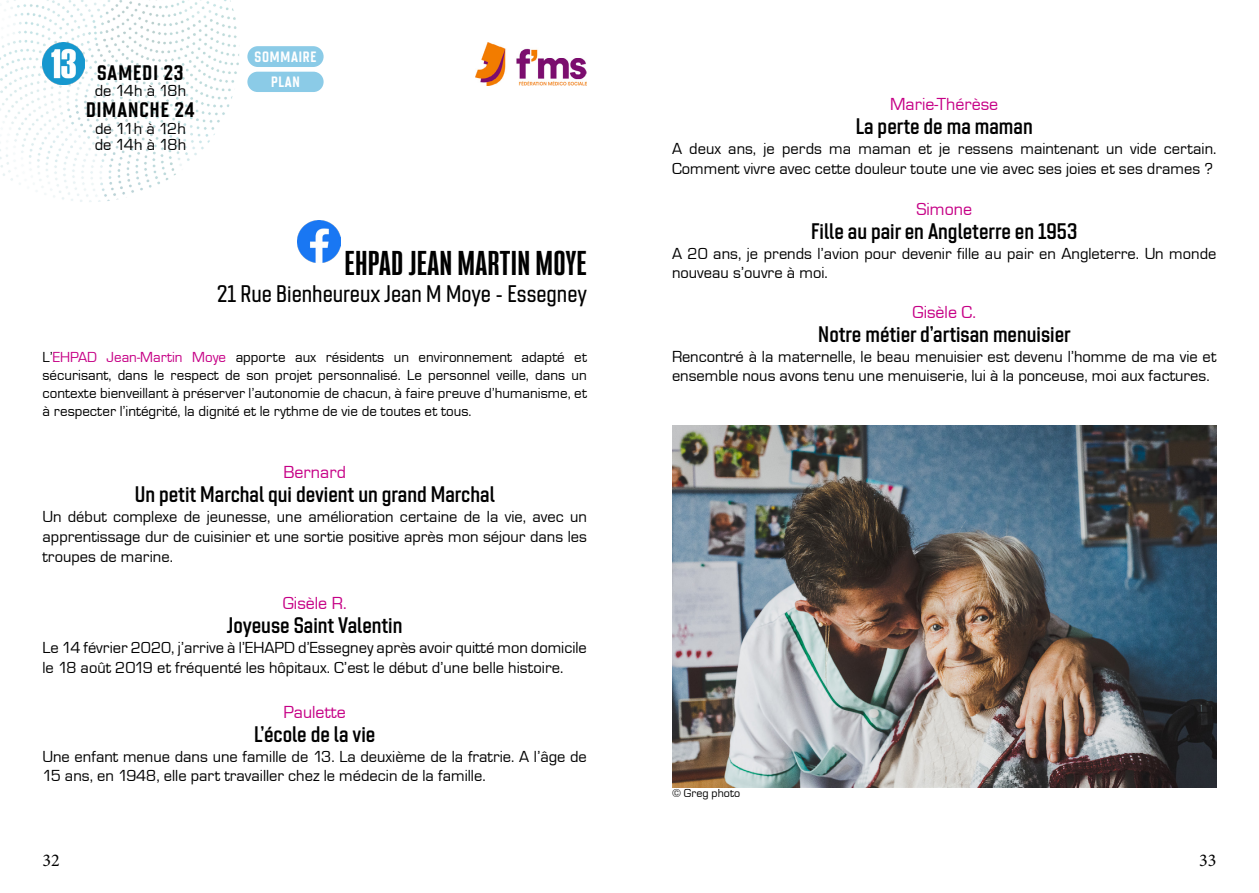
<style>
.page{position:relative;width:1259px;height:893px;background:#fff}
.page>*{position:absolute;margin:0;border:0;box-sizing:border-box;transform-origin:0 0}
.t1{font:900 30px "Bw Stretch DEMO";letter-spacing:.01em;color:#000}
.t2{font:500 24px "Chromoxome Pro";color:#000}
.t3{font:600 22.5px "Chromoxome Pro";color:#000}
.t4{font:700 21px "Chromoxome Pro";letter-spacing:.05em;color:#000}
.t5{font:18px "Eurostar";color:#c60086}
.t6{font:18px "Minion Pro";color:#000}
.t7{font:16.5px/19.8px "Eurostar";color:#000}
.t8{font:15px/18px "Eurostar";color:#000;text-align:justify}
.t9{font:700 15px/25.8px "Chromoxome Pro";letter-spacing:.05em;color:#fff;text-align:center}
.t10{font:12px "Eurostar";color:#000}
.s1{color:#c60086}
</style>
<div class="page">
<img style="left:0;top:0;width:262px;height:202px">
<div style="left:247px;top:46px;width:77px;height:21px;background:#8bcbe7;border-radius:10px"></div>
<div style="left:247px;top:72px;width:76px;height:20px;background:#8bcbe7;border-radius:10px"></div>
<img style="left:476px;top:43px;width:111px;height:42px">
<img style="left:672px;top:425px;width:544px;height:362px">
<img style="left:43px;top:43px;width:42px;height:42px">
<img style="left:298px;top:220px;width:42px;height:42px">
<p class="t4" style="left:97px;top:60px;width:88px">SAMEDI 23</p>
<p class="t7" style="left:95px;top:81px;width:93px">de 14h à 18h</p>
<p class="t4" style="left:86px;top:98px;width:110px">DIMANCHE 24</p>
<p class="t7" style="left:95px;top:120px;width:93px;line-height:16.5px">de 11h à 12h de 14h à 18h</p>
<p class="t9" style="left:255px;top:44px;width:63px">SOMMAIRE<br>PLAN</p>
<h1 class="t1" style="left:344px;top:243px;width:244px">EHPAD JEAN MARTIN MOYE</h1>
<h2 class="t2" style="left:217px;top:280px;width:371px">21 Rue Bienheureux Jean M Moye - Essegney</h2>
<p class="t8" style="left:43px;top:348px;width:546px">L’<span class="s1">EHPAD Jean-Martin Moye</span> apporte aux résidents un environnement adapté et sécurisant, dans le respect de son projet personnalisé. Le personnel veille, dans un contexte bienveillant à préserver l’autonomie de chacun, à faire preuve d’humanisme, et à respecter l’intégrité, la dignité et le rythme de vie de toutes et tous.</p>
<p class="t5" style="left:283px;top:461px;width:64px">Bernard</p>
<h3 class="t3" style="left:135px;top:482px;width:361px">Un petit Marchal qui devient un grand Marchal</h3>
<p class="t7" style="left:43px;top:506px;width:546px;text-align:justify">Un début complexe de jeunesse, une amélioration certaine de la vie, avec un apprentissage dur de cuisinier et une sortie positive après mon séjour dans les troupes de marine.</p>
<p class="t5" style="left:283px;top:592px;width:65px">Gisèle R.</p>
<h3 class="t3" style="left:227px;top:612px;width:177px">Joyeuse Saint Valentin</h3>
<p class="t7" style="left:43px;top:637px;width:546px">Le 14 février 2020, j’arrive à l’EHAPD d’Essegney après avoir quitté mon domicile le 18 août 2019 et fréquenté les hôpitaux. C’est le début d’une belle histoire.</p>
<p class="t5" style="left:283px;top:700px;width:64px">Paulette</p>
<h3 class="t3" style="left:254px;top:721px;width:123px">L’école de la vie</h3>
<p class="t7" style="left:43px;top:746px;width:546px">Une enfant menue dans une famille de 13. La deuxième de la fratrie. A l’âge de<br>15 ans, en 1948, elle part travailler chez le médecin de la famille.</p>
<p class="t5" style="left:890px;top:93px;width:110px">Marie-Thérèse</p>
<h3 class="t3" style="left:855px;top:114px;width:179px">La perte de ma maman</h3>
<p class="t7" style="left:672px;top:138px;width:546px">A deux ans, je perds ma maman et je ressens maintenant un vide certain.<br>Comment vivre avec cette douleur toute une vie avec ses joies et ses drames ?</p>
<p class="t5" style="left:916px;top:198px;width:57px">Simone</p>
<h3 class="t3" style="left:811px;top:218px;width:268px">Fille au pair en Angleterre en 1953</h3>
<p class="t7" style="left:672px;top:243px;width:546px">A 20 ans, je prends l’avion pour devenir fille au pair en Angleterre. Un monde nouveau s’ouvre à moi.</p>
<p class="t5" style="left:912px;top:300px;width:65px">Gisèle C.</p>
<h3 class="t3" style="left:818px;top:321px;width:254px">Notre métier d’artisan menuisier</h3>
<p class="t7" style="left:672px;top:346px;width:546px">Rencontré à la maternelle, le beau menuisier est devenu l’homme de ma vie et ensemble nous avons tenu une menuiserie, lui à la ponceuse, moi aux factures.</p>
<p class="t10" style="left:672px;top:786px;width:70px">© Greg photo</p>
<p class="t6" style="left:43px;top:848px;width:19px">32</p>
<p class="t6" style="left:1199px;top:848px;width:19px">33</p>
</div>
